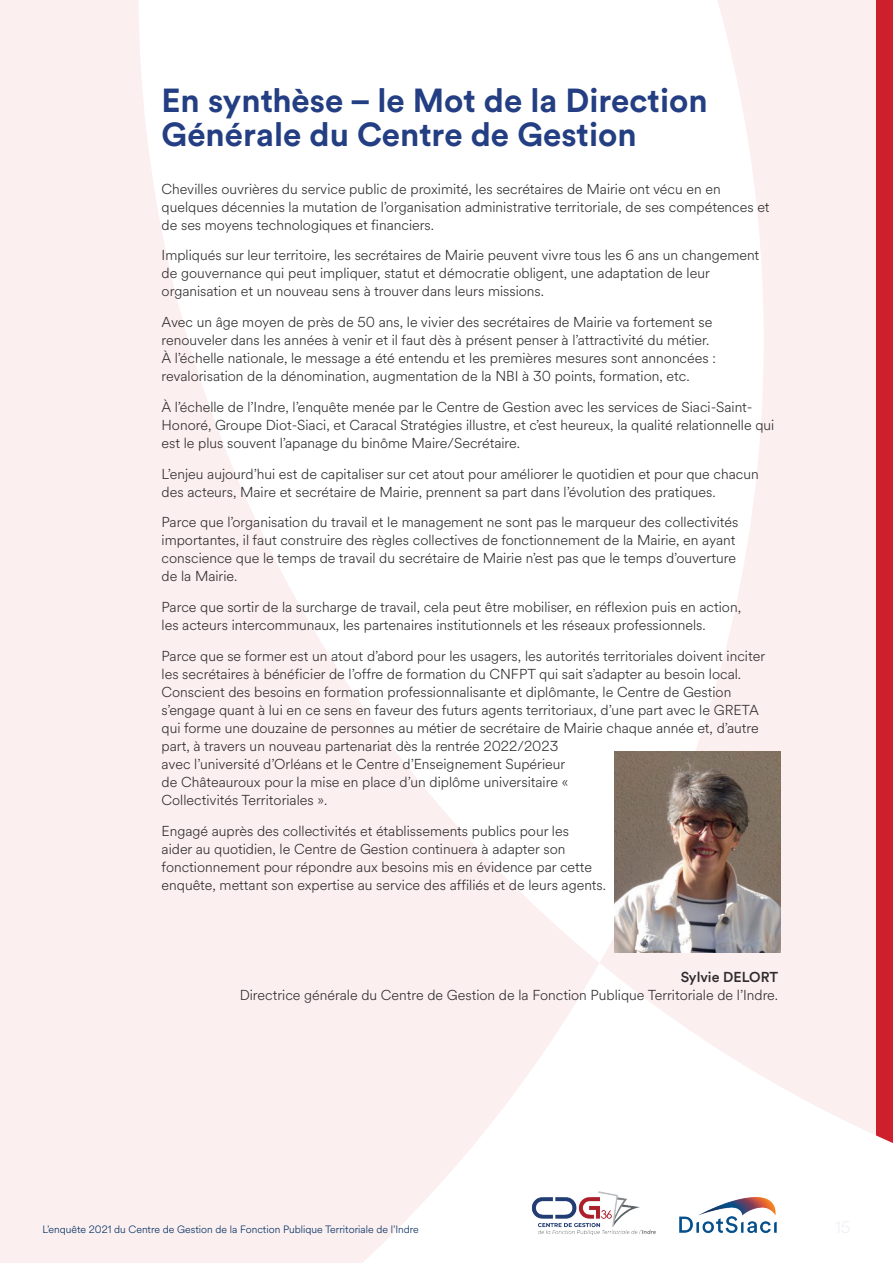
<style>
.page{position:relative;width:893px;height:1263px;background:#fff}
.page>*{position:absolute;margin:0;border:0;box-sizing:border-box;transform-origin:0 0}
.t1{font:700 33px/34.5px "Circular Std";color:#233e82}
.t2{font:300 14.25px/18px "Circular Spotify Text";color:#2e2b2c}
.t3{font:500 14.25px "Circular Std";color:#2e2b2c}
.t4{font:300 10.5px "Circular Spotify Text";color:#00285b}
</style>
<div class="page">
<div style="left:876px;top:0;width:17px;height:1143px;background:#ce202c"></div>
<div style="left:0;top:0;width:876px;height:1263px;background:linear-gradient(to right,#fcf3f3,#fefbfb)"></div>
<img style="left:674px;top:1191px;width:113px;height:55px">
<img style="left:531px;top:1191px;width:125px;height:44px">
<img style="left:615px;top:752px;width:165px;height:201px">
<h1 class="t1" style="left:162px;top:82px;width:548px">En synthèse – le Mot de la Direction<br>Générale du Centre de Gestion</h1>
<p class="t2" style="left:162px;top:180px;width:609px">Chevilles ouvrières du service public de proximité, les secrétaires de Mairie ont vécu en en quelques décennies la mutation de l’organisation administrative territoriale, de ses compétences et de ses moyens technologiques et financiers.</p>
<p class="t2" style="left:162px;top:247px;width:599px">Impliqués sur leur territoire, les secrétaires de Mairie peuvent vivre tous les 6 ans un changement de gouvernance qui peut impliquer, statut et démocratie obligent, une adaptation de leur organisation et un nouveau sens à trouver dans leurs missions.</p>
<p class="t2" style="left:162px;top:313px;width:556px">Avec un âge moyen de près de 50 ans, le vivier des secrétaires de Mairie va fortement se renouveler dans les années à venir et il faut dès à présent penser à l’attractivité du métier.<br>À l’échelle nationale, le message a été entendu et les premières mesures sont annoncées : revalorisation de la dénomination, augmentation de la NBI à 30 points, formation, etc.</p>
<p class="t2" style="left:162px;top:398px;width:614px">À l’échelle de l’Indre, l’enquête menée par le Centre de Gestion avec les services de Siaci-Saint-<br>Honoré, Groupe Diot-Siaci, et Caracal Stratégies illustre, et c’est heureux, la qualité relationnelle qui est le plus souvent l’apanage du binôme Maire/Secrétaire.</p>
<p class="t2" style="left:162px;top:465px;width:599px">L’enjeu aujourd’hui est de capitaliser sur cet atout pour améliorer le quotidien et pour que chacun des acteurs, Maire et secrétaire de Mairie, prennent sa part dans l’évolution des pratiques.</p>
<p class="t2" style="left:162px;top:514px;width:578px">Parce que l’organisation du travail et le management ne sont pas le marqueur des collectivités importantes, il faut construire des règles collectives de fonctionnement de la Mairie, en ayant conscience que le temps de travail du secrétaire de Mairie n’est pas que le temps d’ouverture de la Mairie.</p>
<p class="t2" style="left:162px;top:598px;width:581px">Parce que sortir de la surcharge de travail, cela peut être mobiliser, en réflexion puis en action, les acteurs intercommunaux, les partenaires institutionnels et les réseaux professionnels.</p>
<p class="t2" style="left:162px;top:647px;width:605px">Parce que se former est un atout d’abord pour les usagers, les autorités territoriales doivent inciter les secrétaires à bénéficier de l’offre de formation du CNFPT qui sait s’adapter au besoin local.<br>Conscient des besoins en formation professionnalisante et diplômante, le Centre de Gestion s’engage quant à lui en ce sens en faveur des futurs agents territoriaux, d’une part avec le GRETA qui forme une douzaine de personnes au métier de secrétaire de Mairie chaque année et, d’autre part, à travers un nouveau partenariat dès la rentrée 2022/2023<br>avec l’université d’Orléans et le Centre d’Enseignement Supérieur<br>de Châteauroux pour la mise en place d’un diplôme universitaire «<br>Collectivités Territoriales ».</p>
<p class="t2" style="left:162px;top:822px;width:446px">Engagé auprès des collectivités et établissements publics pour les<br>aider au quotidien, le Centre de Gestion continuera à adapter son fonctionnement pour répondre aux besoins mis en évidence par cette enquête, mettant son expertise au service des affiliés et de leurs agents.</p>
<p class="t3" style="left:681px;top:968px;width:99px">Sylvie DELORT</p>
<p class="t2" style="left:240px;top:986px;width:540px">Directrice générale du Centre de Gestion de la Fonction Publique Territoriale de l’Indre.</p>
<p class="t4" style="left:43px;top:1222px;width:378px">L’enquête 2021 du Centre de Gestion de la Fonction Publique Territoriale de l’Indre</p>
<p class="t4" style="left:325px;top:1222px;width:44px">d l’Indre</p>
</div>
